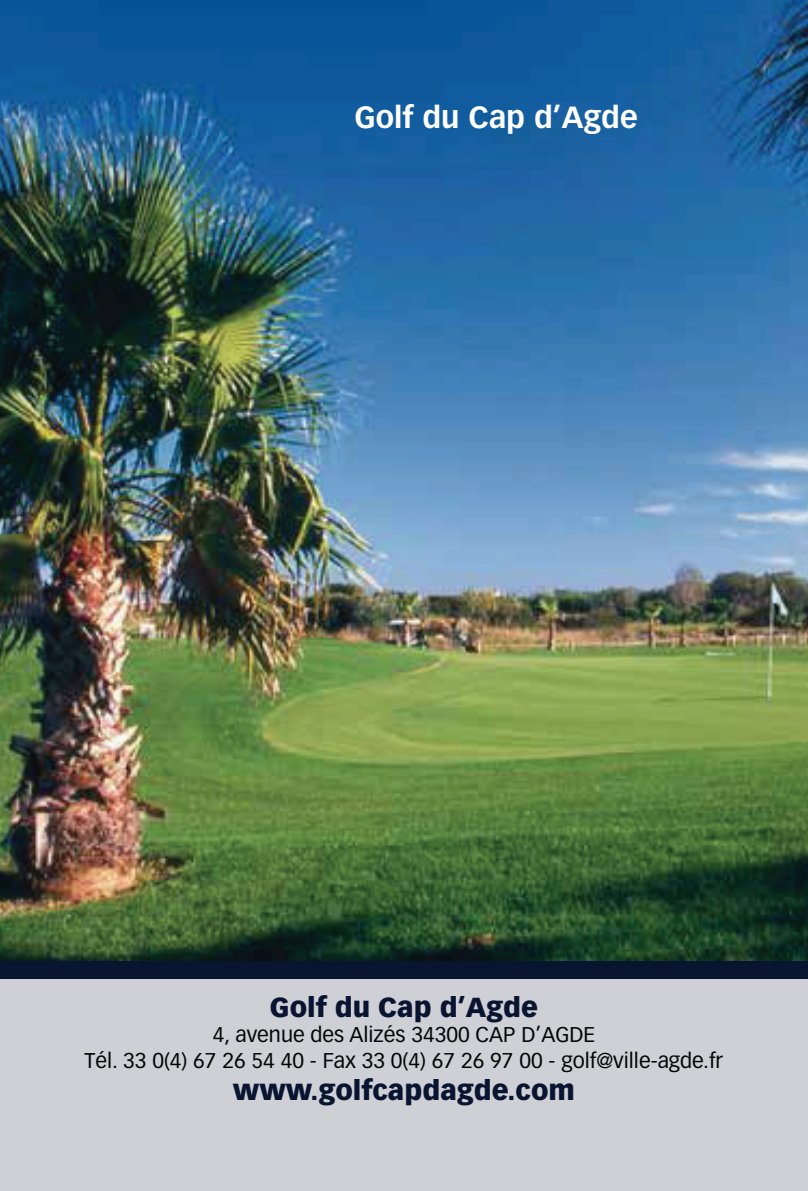
<style>
.page{position:relative;width:808px;height:1191px;background:#fff}
.page>*{position:absolute;margin:0;border:0;box-sizing:border-box;transform-origin:0 0}
.t1{font:700 30px "Vectora LH";color:#fff}
.t2{font:900 27px "Vectora LH";color:#091431}
.t3{font:21px/25.2px "Vectora LH";color:#040503;text-align:center}
</style>
<div class="page">
<img style="left:0;top:0;width:808px;height:961px">
<div style="left:0;top:978px;width:808px;height:212px;background:#ced0d6"></div>
<div style="left:0;top:961px;width:808px;height:17px;background:#091431"></div>
<h1 class="t1" style="left:354px;top:99px;width:285px">Golf du Cap d’Agde</h1>
<p class="t2" style="left:270px;top:990px;width:270px">Golf du Cap d’Agde</p>
<p class="t3" style="left:85px;top:1022px;width:640px">4, avenue des Alizés 34300 CAP D’AGDE<br>Tél. 33 0(4) 67 26 54 40 - Fax 33 0(4) 67 26 97 00 - golf@ville-agde.fr</p>
<p class="t2" style="left:233px;top:1073px;width:344px">www.golfcapdagde.com</p>
</div>
